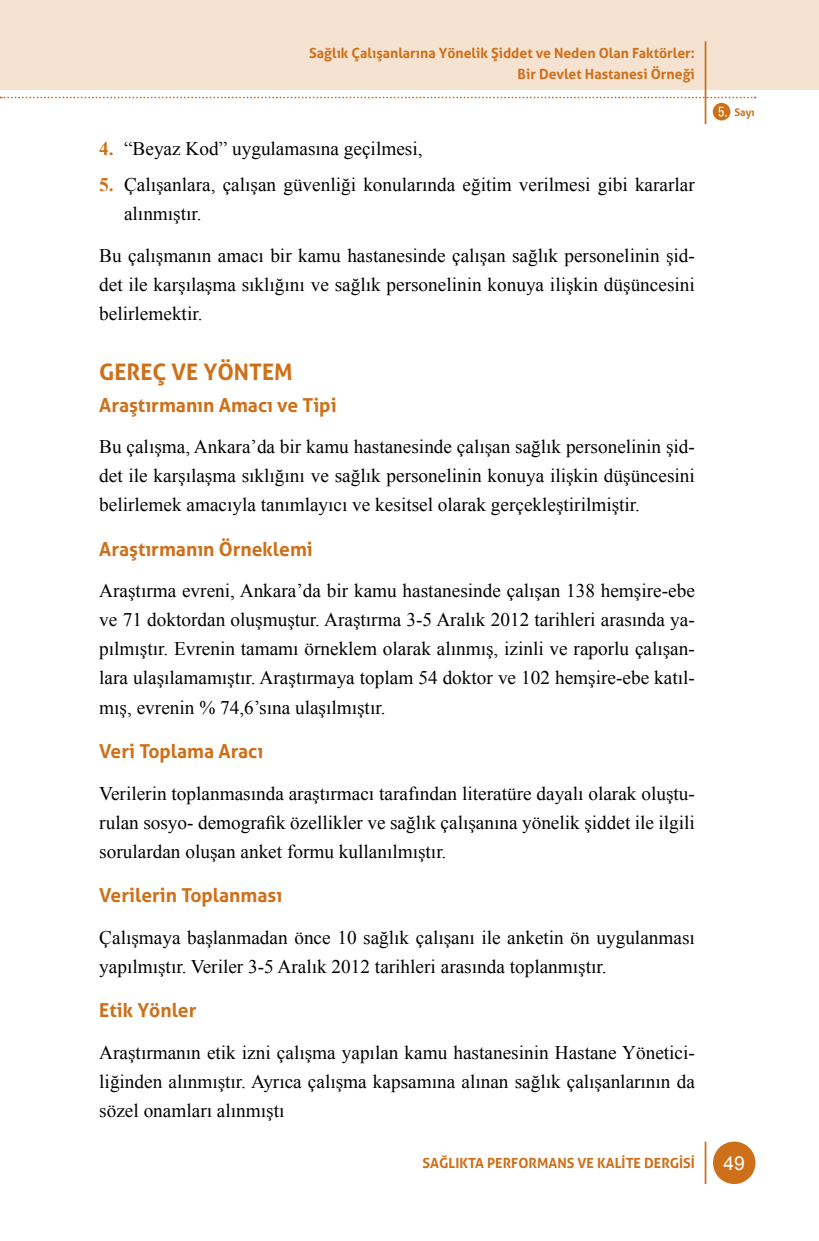
<style>
.page{position:relative;width:819px;height:1241px;background:#fff}
.page>*{position:absolute;margin:0;border:0;box-sizing:border-box;transform-origin:0 0}
.t1{font:700 22.75px "Aller";color:#ce7019}
.t2{font:19.25px/29.1px "Times New Roman";color:#000;text-align:justify}
.t3{font:700 19.25px "Aller";color:#ce7019}
.t4{font:19.25px "Arial";color:#fff}
.t5{font:700 14px/21px "Aller";color:#ce7019;text-align:right}
.t6{font:700 10.5px "Aller";color:#ce7019}
.s1{font-weight:700;color:#ce7019}
</style>
<div class="page">
<div style="left:0;top:0;width:819px;height:89px;background:#f5e2d1"></div>
<hr style="left:704px;top:41px;width:2px;height:83px;background:#ce7019">
<svg style="left:0;top:97px;width:755px;height:1px"></svg>
<div style="left:713px;top:1141px;width:42px;height:42px;background:#ce7019;border-radius:50%"></div>
<hr style="left:704px;top:1141px;width:2px;height:42px;background:#ce7019">
<div style="left:712px;top:103px;width:18px;height:17px;background:#ce7019;border-radius:50%"></div>
<svg style="left:718px;top:107px;width:8px;height:10px"></svg>
<p class="t5" style="left:309px;top:43px;width:387px">Sağlık Çalışanlarına Yönelik Şiddet ve Neden Olan Faktörler:<br>Bir Devlet Hastanesi Örneği</p>
<p class="t2" style="left:99px;top:133px;width:325px"><span class="s1">4.</span> “Beyaz Kod” uygulamasına geçilmesi,</p>
<p class="t2" style="left:124px;top:170px;width:572px;text-indent:-25px"><span class="s1">5.</span> Çalışanlara, çalışan güvenliği konularında eğitim verilmesi gibi kararlar alınmıştır.</p>
<p class="t2" style="left:99px;top:240px;width:597px">Bu çalışmanın amacı bir kamu hastanesinde çalışan sağlık personelinin şid&shy;det ile karşılaşma sıklığını ve sağlık personelinin konuya ilişkin düşüncesini belirlemektir.</p>
<p class="t1" style="left:99px;top:357px;width:29px">Gereç</p>
<p class="t1" style="left:172px;top:357px;width:62px">ve Yöntem</p>
<p class="t3" style="left:99px;top:393px;width:239px">Araştırmanın Amacı ve Tipi</p>
<p class="t2" style="left:99px;top:432px;width:597px">Bu çalışma, Ankara’da bir kamu hastanesinde çalışan sağlık personelinin şid&shy;det ile karşılaşma sıklığını ve sağlık personelinin konuya ilişkin düşüncesini belirlemek amacıyla tanımlayıcı ve kesitsel olarak gerçekleştirilmiştir.</p>
<p class="t3" style="left:99px;top:537px;width:215px">Araştırmanın Örneklemi</p>
<p class="t2" style="left:99px;top:576px;width:597px">Araştırma evreni, Ankara’da bir kamu hastanesinde çalışan 138 hemşire-ebe ve 71 doktordan oluşmuştur. Araştırma 3-5 Aralık 2012 tarihleri arasında ya&shy;pılmıştır. Evrenin tamamı örneklem olarak alınmış, izinli ve raporlu çalışan&shy;lara ulaşılamamıştır. Araştırmaya toplam 54 doktor ve 102 hemşire-ebe katıl&shy;mış, evrenin % 74,6’sına ulaşılmıştır.</p>
<p class="t3" style="left:99px;top:739px;width:165px">Veri Toplama Aracı</p>
<p class="t2" style="left:99px;top:778px;width:597px">Verilerin toplanmasında araştırmacı tarafından literatüre dayalı olarak oluştu&shy;rulan sosyo- demografik özellikler ve sağlık çalışanına yönelik şiddet ile ilgili sorulardan oluşan anket formu kullanılmıştır.</p>
<p class="t3" style="left:99px;top:883px;width:184px">Verilerin Toplanması</p>
<p class="t2" style="left:99px;top:922px;width:597px">Çalışmaya başlanmadan önce 10 sağlık çalışanı ile anketin ön uygulanması yapılmıştır. Veriler 3-5 Aralık 2012 tarihleri arasında toplanmıştır.</p>
<p class="t3" style="left:99px;top:998px;width:99px">Etik Yönler</p>
<p class="t2" style="left:99px;top:1037px;width:597px">Araştırmanın etik izni çalışma yapılan kamu hastanesinin Hastane Yönetici&shy;liğinden alınmıştır. Ayrıca çalışma kapsamına alınan sağlık çalışanlarının da sözel onamları alınmıştı</p>
<p class="t6" style="left:734px;top:105px;width:22px">Sayı</p>
<p class="t5" style="left:422px;top:1152px;width:274px">SAĞLIKTA PERFORMANS VE KALİTE DERGİSİ</p>
<p class="t4" style="left:723px;top:1150px;width:23px">49</p>
</div>
